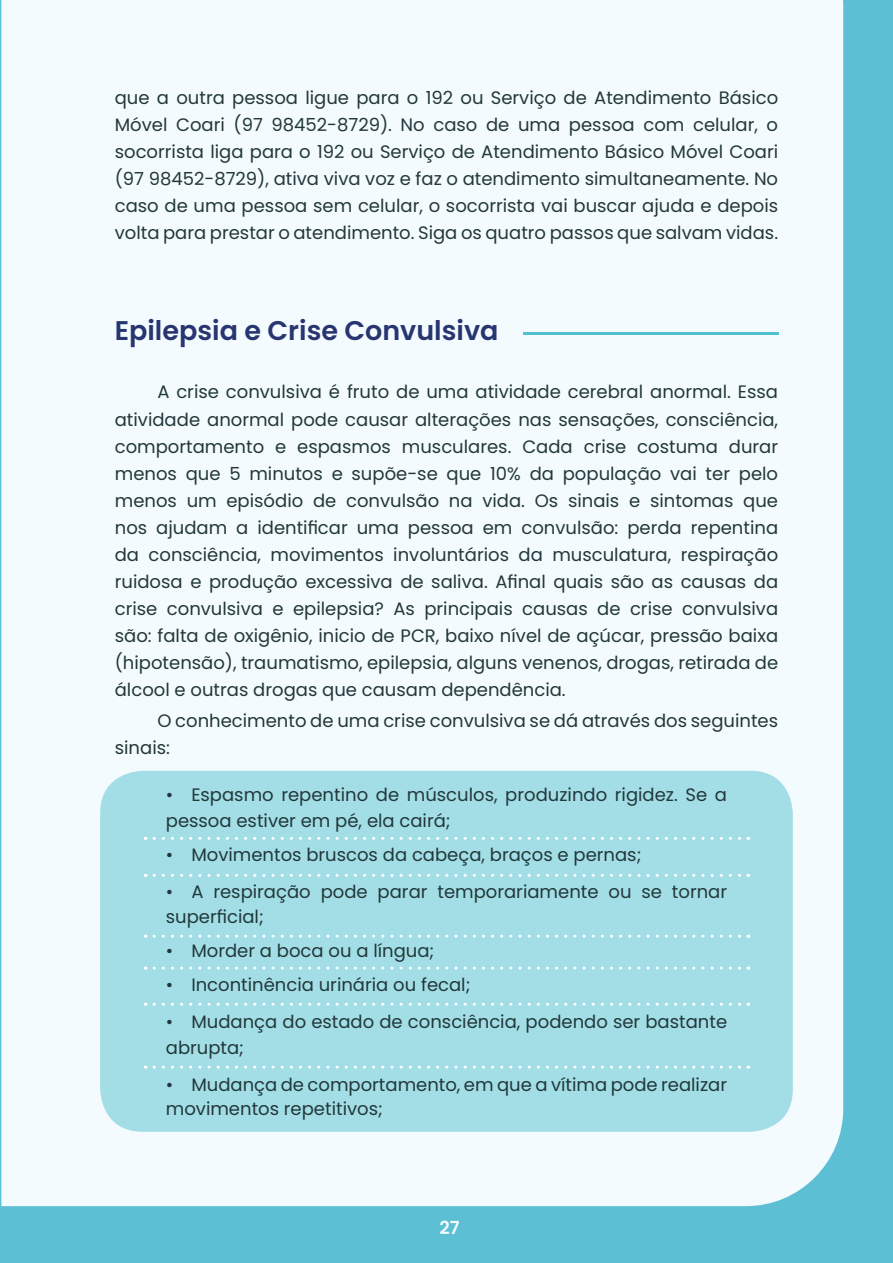
<style>
.page{position:relative;width:893px;height:1263px;background:#5cbfd4}
.page>*{position:absolute;margin:0;border:0;box-sizing:border-box;transform-origin:0 0}
.t1{font:600 27px "Poppins";color:#273570}
.t2{font:18px/27px "Poppins";color:#22383a}
.t3{font:600 18px "Poppins";color:#f4fbfe}
</style>
<div class="page">
<div style="left:1px;top:0;width:842px;height:1206px;background:#f4fbfe"></div>
<div style="left:100px;top:771px;width:693px;height:361px;background:#a3dee6;border-radius:43px"></div>
<hr style="left:523px;top:332px;width:255px;height:3px;background:#4ec2d1">
<svg style="left:154px;top:837px;width:595px;height:3px"></svg>
<svg style="left:154px;top:874px;width:595px;height:3px"></svg>
<svg style="left:154px;top:935px;width:595px;height:3px"></svg>
<svg style="left:154px;top:966px;width:595px;height:3px"></svg>
<svg style="left:154px;top:1003px;width:595px;height:3px"></svg>
<svg style="left:154px;top:1065px;width:595px;height:3px"></svg>
<p class="t2" style="left:115px;top:84px;width:665px;text-align:justify">que a outra pessoa ligue para o 192 ou Serviço de Atendimento Básico Móvel Coari (97 98452-8729). No caso de uma pessoa com celular, o socorrista liga para o 192 ou Serviço de Atendimento Básico Móvel Coari (97 98452-8729), ativa viva voz e faz o atendimento simultaneamente. No caso de uma pessoa sem celular, o socorrista vai buscar ajuda e depois volta para prestar o atendimento. Siga os quatro passos que salvam vidas.</p>
<h1 class="t1" style="left:115px;top:315px;width:385px">Epilepsia e Crise Convulsiva</h1>
<p class="t2" style="left:115px;top:379px;width:665px;text-align:justify;text-indent:43px">A crise convulsiva é fruto de uma atividade cerebral anormal. Essa atividade anormal pode causar alterações nas sensações, consciência, comportamento e espasmos musculares. Cada crise costuma durar menos que 5 minutos e supõe-se que 10% da população vai ter pelo menos um episódio de convulsão na vida. Os sinais e sintomas que nos ajudam a identificar uma pessoa em convulsão: perda repentina da consciência, movimentos involuntários da musculatura, respiração ruidosa e produção excessiva de saliva. Afinal quais são as causas da crise convulsiva e epilepsia? As principais causas de crise convulsiva são: falta de oxigênio, inicio de PCR, baixo nível de açúcar, pressão baixa (hipotensão), traumatismo, epilepsia, alguns venenos, drogas, retirada de álcool e outras drogas que causam dependência.</p>
<p class="t2" style="left:115px;top:707px;width:665px;text-indent:43px">O conhecimento de uma crise convulsiva se dá através dos seguintes sinais:</p>
<p class="t2" style="left:166px;top:782px;width:563px;line-height:25.5px">• Espasmo repentino de músculos, produzindo rigidez. Se a pessoa estiver em pé, ela cairá;</p>
<p class="t2" style="left:166px;top:841px;width:477px">• Movimentos bruscos da cabeça, braços e pernas;</p>
<p class="t2" style="left:166px;top:879px;width:563px;line-height:25.5px">• A respiração pode parar temporariamente ou se tornar superficial;</p>
<p class="t2" style="left:166px;top:938px;width:270px">• Morder a boca ou a língua;</p>
<p class="t2" style="left:166px;top:972px;width:306px">• Incontinência urinária ou fecal;</p>
<p class="t2" style="left:166px;top:1009px;width:563px;line-height:25.5px">• Mudança do estado de consciência, podendo ser bastante abrupta;</p>
<p class="t2" style="left:166px;top:1073px;width:563px;line-height:24px">• Mudança de comportamento, em que a vítima pode realizar movimentos repetitivos;</p>
<p class="t3" style="left:440px;top:1217px;width:22px">27</p>
</div>
